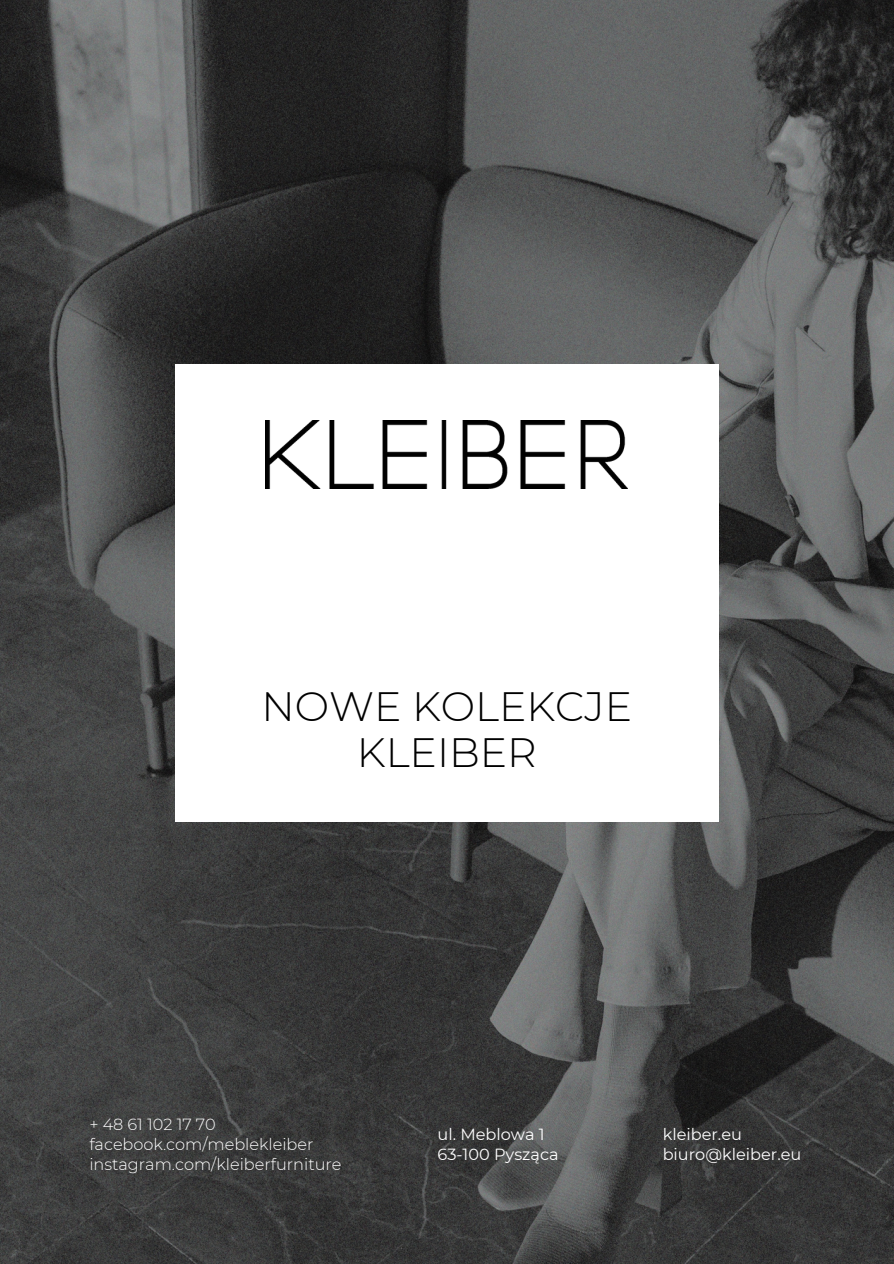
<style>
.page{position:relative;width:894px;height:1264px;background:#fff}
.page>*{position:absolute;margin:0;border:0;box-sizing:border-box;transform-origin:0 0}
.t1{font:300 40.95px/46.2px "Montserrat";color:#000;text-align:center}
.t2{font:300 16.2px "Montserrat";color:#fff}
.t3{font:16.2px "Montserrat";color:#fff}
</style>
<div class="page">
<img style="left:0;top:0;width:893px;height:1263px">
<div style="left:175px;top:364px;width:543px;height:457px;background:#fff"></div>
<img style="left:265px;top:420px;width:362px;height:68px">
<p class="t1" style="left:261px;top:683px;width:372px">NOWE KOLEKCJE<br>KLEIBER</p>
<h1 class="t2" style="left:89px;top:1114px;width:128px">+ 48 61 102 17 70</h1>
<p class="t2" style="left:89px;top:1134px;width:225px">facebook.com/meblekleiber</p>
<p class="t2" style="left:89px;top:1154px;width:253px">instagram.com/kleiberfurniture</p>
<p class="t3" style="left:437px;top:1124px;width:109px">ul. Meblowa 1</p>
<p class="t3" style="left:437px;top:1144px;width:122px">63-100 Pysząca</p>
<p class="t3" style="left:662px;top:1124px;width:81px">kleiber.eu</p>
<p class="t3" style="left:662px;top:1144px;width:140px">biuro@kleiber.eu</p>
</div>
